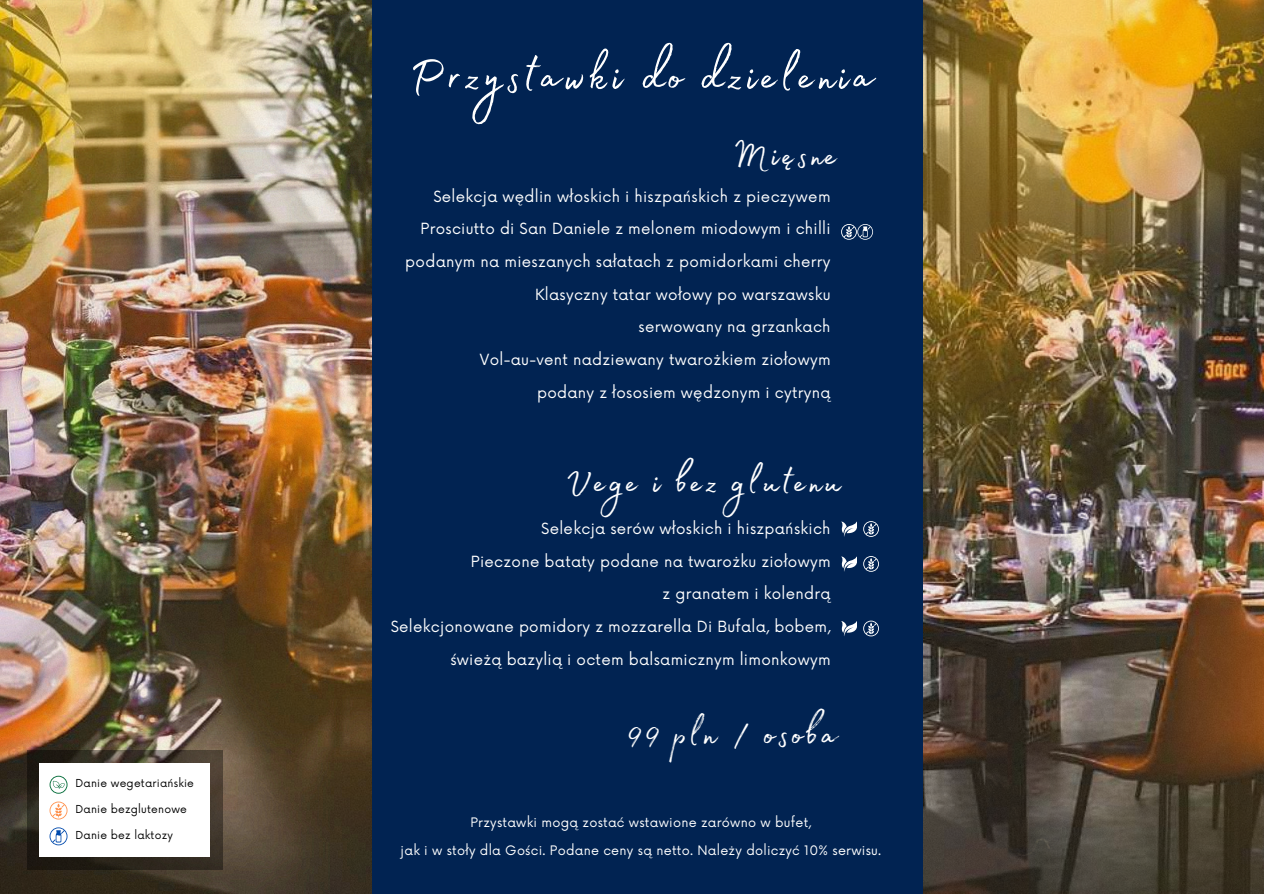
<style>
.page{position:relative;width:1264px;height:894px;background:#fff}
.page>*{position:absolute;margin:0;border:0;box-sizing:border-box;transform-origin:0 0}
.t1{font:60px "Madelyn Fill";letter-spacing:.065em;color:#fff}
.t2{font:46.5px "Madelyn";letter-spacing:.065em;color:#fff}
.t3{font:45px "Madelyn Fill";letter-spacing:.065em;color:#fff}
.t4{font:15px/32.7px "Now";letter-spacing:.02em;color:#fff;text-align:right}
.t5{font:12.75px/27.6px "Now";letter-spacing:.02em;color:#fff;text-align:center}
.t6{font:10.8px "Now";letter-spacing:.02em;color:#000}
</style>
<div class="page">
<div style="left:0;top:0;width:1263px;height:893px;background:#012352"></div>
<img style="left:924px;top:0;width:339px;height:893px">
<img style="left:0;top:0;width:371px;height:893px">
<svg style="left:841px;top:621px;width:15px;height:15px"></svg>
<svg style="left:841px;top:556px;width:15px;height:15px"></svg>
<svg style="left:863px;top:620px;width:16px;height:16px"></svg>
<svg style="left:863px;top:556px;width:16px;height:15px"></svg>
<svg style="left:841px;top:521px;width:15px;height:15px"></svg>
<svg style="left:863px;top:521px;width:16px;height:15px"></svg>
<svg style="left:841px;top:224px;width:32px;height:16px"></svg>
<svg style="left:27px;top:749px;width:196px;height:120px;background:#3d352c"></svg>
<div style="left:40px;top:763px;width:170px;height:93px;background:#fff"></div>
<svg style="left:50px;top:801px;width:17px;height:18px"></svg>
<svg style="left:50px;top:827px;width:17px;height:18px"></svg>
<svg style="left:50px;top:775px;width:18px;height:18px"></svg>
<p class="t6" style="left:75px;top:777px;width:120px">Danie wegetariańskie</p>
<p class="t6" style="left:75px;top:803px;width:113px">Danie bezglutenowe</p>
<p class="t6" style="left:75px;top:828px;width:99px">Danie bez laktozy</p>
<h1 class="t1" style="left:409px;top:30px;width:465px">Przystawki do dzielenia</h1>
<h3 class="t3" style="left:733px;top:121px;width:105px">Mięsne</h3>
<p class="t4" style="left:405px;top:180px;width:427px">Selekcja wędlin włoskich i hiszpańskich z pieczywem Prosciutto di San Daniele z melonem miodowym i chilli podanym na mieszanych sałatach z pomidorkami cherry Klasyczny tatar wołowy po warszawsku<br>serwowany na grzankach<br>Vol-au-vent nadziewany twarożkiem ziołowym<br>podany z łososiem wędzonym i cytryną</p>
<h3 class="t3" style="left:565px;top:448px;width:277px">Vege i bez glutenu</h3>
<p class="t4" style="left:391px;top:512px;width:441px">Selekcja serów włoskich i hiszpańskich<br>Pieczone bataty podane na twarożku ziołowym<br>z granatem i kolendrą<br>Selekcjonowane pomidory z mozzarella Di Bufala, bobem, świeżą bazylią i octem balsamicznym limonkowym</p>
<h2 class="t2" style="left:626px;top:698px;width:212px">99 pln / osoba</h2>
<p class="t5" style="left:400px;top:808px;width:482px">Przystawki mogą zostać wstawione zarówno w bufet,<br>jak i w stoły dla Gości. Podane ceny są netto. Należy doliczyć 10% serwisu.</p>
</div>
